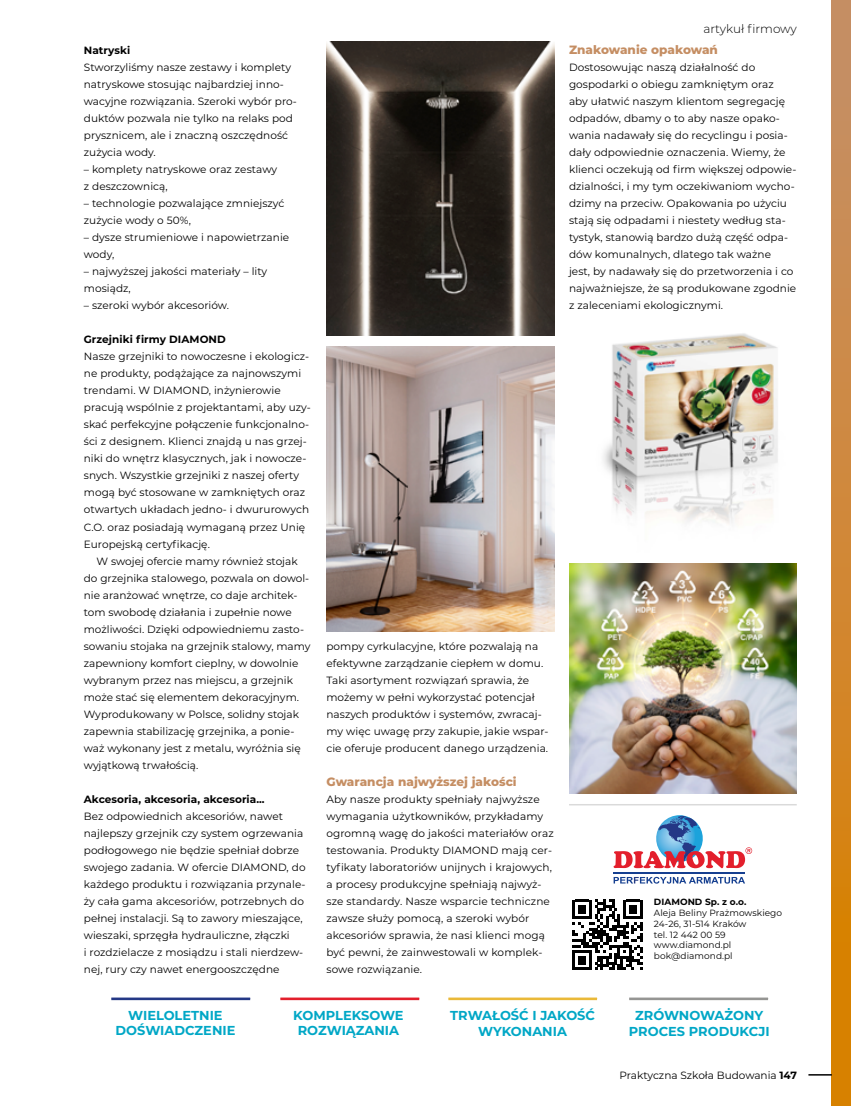
<style>
.page{position:relative;width:851px;height:1106px;background:#fff}
.page>*{position:absolute;margin:0;border:0;box-sizing:border-box;transform-origin:0 0}
.t1{font:700 12.9px/15.6px "Montserrat";color:#00a7c6;text-align:center}
.t2{font:800 12px "Montserrat";color:#c58e63}
.t3{font:300 12px "Montserrat";color:#000}
.t4{font:10.5px/17px "Montserrat";letter-spacing:.005em;color:#000}
.t5{font:700 10.5px "Montserrat";letter-spacing:.005em;color:#000}
.t6{font:9px/10.8px "Montserrat";letter-spacing:.005em;color:#000}
.t7{font:700 9px "Montserrat";letter-spacing:.005em;color:#000}
.s1{font-weight:700}
</style>
<div class="page">
<div style="left:831px;top:0;width:19px;height:1106px;background:linear-gradient(to bottom,#c58f6e,#da8000)"></div>
<svg style="left:808px;top:1074px;width:23px;height:1px"></svg>
<img style="left:603px;top:333px;width:175px;height:191px">
<img style="left:569px;top:564px;width:227px;height:229px">
<img style="left:326px;top:41px;width:228px;height:295px">
<img style="left:326px;top:346px;width:228px;height:285px">
<hr style="left:111px;top:997px;width:139px;height:3px;background:#243886">
<hr style="left:280px;top:997px;width:139px;height:3px;background:#e31f2c">
<hr style="left:448px;top:997px;width:149px;height:3px;background:#eab939">
<hr style="left:629px;top:997px;width:139px;height:3px;background:#959593">
<hr style="left:613px;top:871px;width:132px;height:2px;background:#153f90">
<svg style="left:613px;top:876px;width:132px;height:7px"></svg>
<svg style="left:613px;top:815px;width:139px;height:53px"></svg>
<svg style="left:572px;top:899px;width:70px;height:71px"></svg>
<hr style="left:569px;top:804px;width:227px;height:1px;background:#dadada">
<p class="t5" style="left:84px;top:43px;width:48px">Natryski</p>
<p class="t4" style="left:84px;top:58px;width:214px">Stworzyliśmy nasze zestawy i komplety natryskowe stosując najbardziej inno&shy;wacyjne rozwiązania. Szeroki wybór pro&shy;duktów pozwala nie tylko na relaks pod prysznicem, ale i znaczną oszczędność zużycia wody.</p>
<p class="t4" style="left:84px;top:161px;width:195px">– komplety natryskowe oraz zestawy z deszczownicą,</p>
<p class="t4" style="left:84px;top:195px;width:202px">– technologie pozwalające zmniejszyć zużycie wody o 50%,</p>
<p class="t4" style="left:84px;top:229px;width:207px">– dysze strumieniowe i napowietrzanie wody,</p>
<p class="t4" style="left:84px;top:263px;width:185px">– najwyższej jakości materiały – lity mosiądz,</p>
<p class="t4" style="left:84px;top:297px;width:147px">– szeroki wybór akcesoriów.</p>
<p class="t5" style="left:84px;top:332px;width:143px">Grzejniki firmy DIAMOND</p>
<p class="t4" style="left:84px;top:348px;width:228px">Nasze grzejniki to nowoczesne i ekologicz&shy;ne produkty, podążające za najnowszymi trendami. W DIAMOND, inżynierowie pracują wspólnie z projektantami, aby uzy&shy;skać perfekcyjne połączenie funkcjonalno&shy;ści z designem. Klienci znajdą u nas grzej&shy;niki do wnętrz klasycznych, jak i nowocze&shy;snych. Wszystkie grzejniki z naszej oferty mogą być stosowane w zamkniętych oraz otwartych układach jedno- i dwururowych C.O. oraz posiadają wymaganą przez Unię Europejską certyfikację.</p>
<p class="t4" style="left:84px;top:552px;width:228px;text-indent:13px">W swojej ofercie mamy również stojak do grzejnika stalowego, pozwala on dowol&shy;nie aranżować wnętrze, co daje architek&shy;tom swobodę działania i zupełnie nowe możliwości. Dzięki odpowiedniemu zasto&shy;sowaniu stojaka na grzejnik stalowy, mamy zapewniony komfort cieplny, w dowolnie wybranym przez nas miejscu, a grzejnik może stać się elementem dekoracyjnym.<br>Wyprodukowany w Polsce, solidny stojak zapewnia stabilizację grzejnika, a ponie&shy;waż wykonany jest z metalu, wyróżnia się wyjątkową trwałością.</p>
<p class="t5" style="left:84px;top:791px;width:182px">Akcesoria, akcesoria, akcesoria...</p>
<p class="t4" style="left:84px;top:807px;width:223px">Bez odpowiednich akcesoriów, nawet najlepszy grzejnik czy system ogrzewania podłogowego nie będzie spełniał dobrze swojego zadania. W ofercie DIAMOND, do każdego produktu i rozwiązania przynale&shy;ży cała gama akcesoriów, potrzebnych do pełnej instalacji. Są to zawory mieszające, wieszaki, sprzęgła hydrauliczne, złączki<br>i rozdzielacze z mosiądzu i stali nierdzew&shy;nej, rury czy nawet energooszczędne</p>
<p class="t3" style="left:703px;top:20px;width:95px">artykuł firmowy</p>
<p class="t2" style="left:569px;top:41px;width:150px">Znakowanie opakowań</p>
<p class="t4" style="left:569px;top:58px;width:229px">Dostosowując naszą działalność do gospodarki o obiegu zamkniętym oraz<br>aby ułatwić naszym klientom segregację odpadów, dbamy o to aby nasze opako&shy;wania nadawały się do recyclingu i posia&shy;dały odpowiednie oznaczenia. Wiemy, że klienci oczekują od firm większej odpowie&shy;dzialności, i my tym oczekiwaniom wycho&shy;dzimy na przeciw. Opakowania po użyciu stają się odpadami i niestety według sta&shy;tystyk, stanowią bardzo dużą część odpa&shy;dów komunalnych, dlatego tak ważne<br>jest, by nadawały się do przetworzenia i co najważniejsze, że są produkowane zgodnie z zaleceniami ekologicznymi.</p>
<p class="t4" style="left:326px;top:637px;width:224px">pompy cyrkulacyjne, które pozwalają na efektywne zarządzanie ciepłem w domu.<br>Taki asortyment rozwiązań sprawia, że możemy w pełni wykorzystać potencjał naszych produktów i systemów, zwracaj&shy;my więc uwagę przy zakupie, jakie wspar&shy;cie oferuje producent danego urządzenia.</p>
<p class="t2" style="left:326px;top:772px;width:192px">Gwarancja najwyższej jakości</p>
<p class="t4" style="left:326px;top:790px;width:229px">Aby nasze produkty spełniały najwyższe wymagania użytkowników, przykładamy ogromną wagę do jakości materiałów oraz testowania. Produkty DIAMOND mają cer&shy;tyfikaty laboratoriów unijnych i krajowych, a procesy produkcyjne spełniają najwyż&shy;sze standardy. Nasze wsparcie techniczne zawsze służy pomocą, a szeroki wybór akcesoriów sprawia, że nasi klienci mogą być pewni, że zainwestowali w komplek&shy;sowe rozwiązanie.</p>
<p class="t7" style="left:653px;top:895px;width:94px">DIAMOND Sp. z o.o.</p>
<p class="t6" style="left:653px;top:907px;width:130px">Aleja Beliny Prażmowskiego<br>24-26, 31-514 Kraków<br>tel. 12 442 00 59 www.diamond.pl bok@diamond.pl</p>
<p class="t1" style="left:115px;top:1006px;width:121px">WIELOLETNIE<br>DOŚWIADCZENIE</p>
<p class="t1" style="left:293px;top:1006px;width:112px">KOMPLEKSOWE<br>ROZWIĄZANIA</p>
<p class="t1" style="left:450px;top:1007px;width:146px">TRWAŁOŚĆ I JAKOŚĆ<br>WYKONANIA</p>
<p class="t1" style="left:628px;top:1007px;width:142px">ZRÓWNOWAŻONY<br>PROCES PRODUKCJI</p>
<p class="t4" style="left:619px;top:1066px;width:179px">Praktyczna Szkoła Budowania <span class="s1">147</span></p>
</div>
